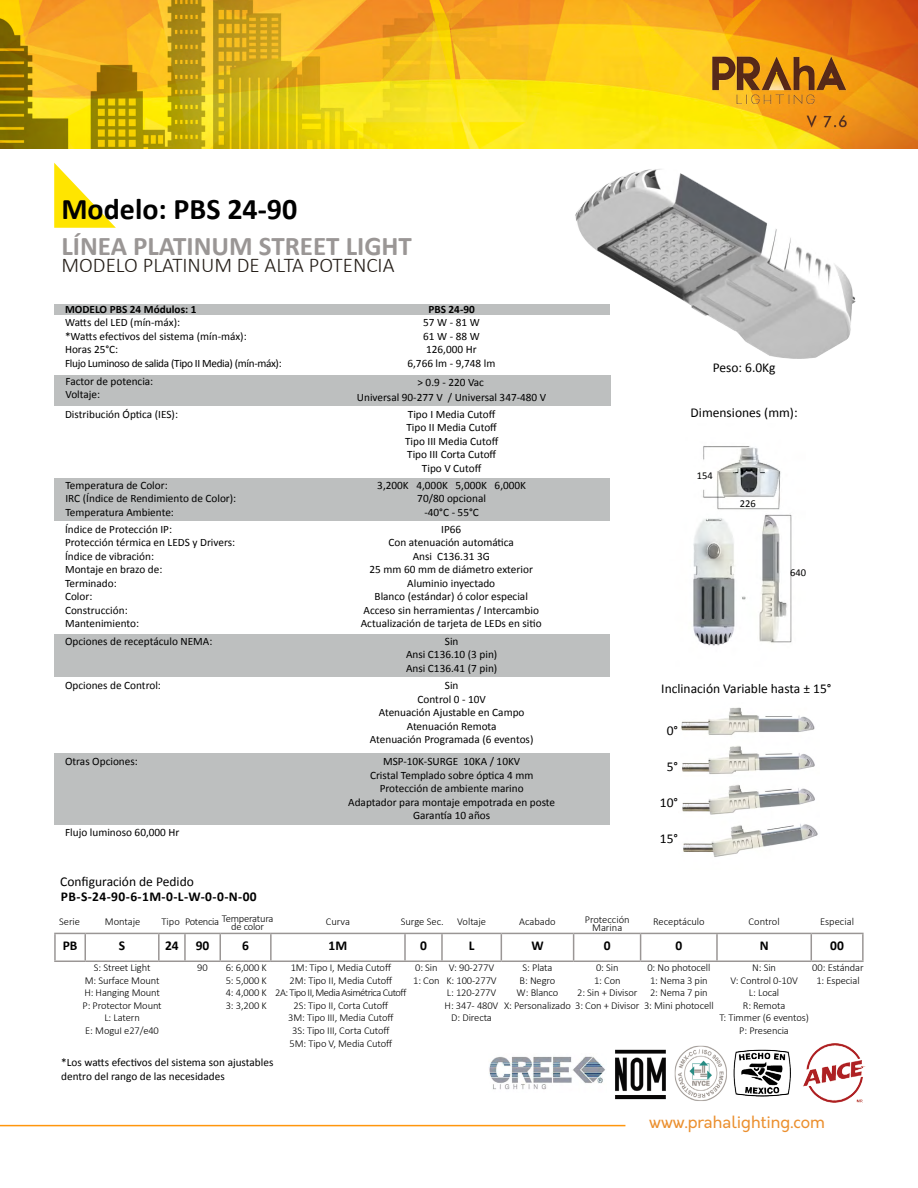
<style>
.page{position:relative;width:918px;height:1188px;background:#fff}
.page>*{position:absolute;margin:0;border:0;box-sizing:border-box;transform-origin:0 0}
.t1{font:700 30px "Calibri";color:#000}
.t2{font:700 27px "Calibri";color:#9a9695}
.t3{font:300 21px "Calibri";color:#241d17}
.t4{font:16.5px "Orkney";color:#eb8f2e}
.t5{font:13.5px "Calibri";color:#000}
.t6{font:700 13.5px "Calibri";letter-spacing:.015em;color:#000}
.t7{font:11.25px/13.5px "Calibri";color:#000;text-align:center}
.t8{font:11.25px/13.5px "Calibri";letter-spacing:-.025em;color:#000}
.t9{font:700 11.25px "Calibri";color:#000}
.t10{font:300 10.5px/12.6px "Calibri";letter-spacing:-.01em;color:#000;text-align:center}
.t11{font:300 10.5px "Calibri";letter-spacing:-.03em;color:#000}
.t12{font:10.5px "Calibri";color:#000}
</style>
<div class="page">
<hr style="left:0;top:1125px;width:625px;height:1px;background:#ff960d">
<img style="left:0;top:0;width:918px;height:149px">
<img style="left:570px;top:169px;width:286px;height:190px">
<img style="left:489px;top:1056px;width:116px;height:34px">
<img style="left:615px;top:1044px;width:250px;height:59px">
<img style="left:681px;top:707px;width:137px;height:150px">
<img style="left:693px;top:446px;width:99px;height:200px">
<svg style="left:54px;top:163px;width:62px;height:65px"></svg>
<hr style="left:54px;top:933px;width:31px;height:1px;background:#9a9695">
<hr style="left:54px;top:934px;width:2px;height:27px;background:#9a9695">
<hr style="left:85px;top:933px;width:74px;height:1px;background:#9a9695">
<svg style="left:85px;top:934px;width:1px;height:27px"></svg>
<svg style="left:159px;top:933px;width:26px;height:1px"></svg>
<hr style="left:158px;top:934px;width:2px;height:27px;background:#9a9695">
<hr style="left:185px;top:933px;width:35px;height:1px;background:#9a9695">
<hr style="left:184px;top:934px;width:2px;height:27px;background:#9a9695">
<hr style="left:220px;top:933px;width:51px;height:1px;background:#9a9695">
<svg style="left:220px;top:934px;width:1px;height:27px"></svg>
<hr style="left:271px;top:933px;width:134px;height:1px;background:#9a9695">
<hr style="left:270px;top:934px;width:2px;height:27px;background:#9a9695">
<hr style="left:405px;top:933px;width:37px;height:1px;background:#9a9695">
<hr style="left:404px;top:934px;width:2px;height:27px;background:#9a9695">
<hr style="left:442px;top:933px;width:59px;height:1px;background:#9a9695">
<hr style="left:441px;top:934px;width:2px;height:27px;background:#9a9695">
<hr style="left:501px;top:933px;width:73px;height:1px;background:#9a9695">
<svg style="left:501px;top:934px;width:1px;height:27px"></svg>
<hr style="left:574px;top:933px;width:67px;height:1px;background:#9a9695">
<svg style="left:573px;top:934px;width:1px;height:27px"></svg>
<hr style="left:641px;top:933px;width:76px;height:1px;background:#9a9695">
<svg style="left:640px;top:934px;width:1px;height:27px"></svg>
<hr style="left:717px;top:933px;width:94px;height:1px;background:#9a9695">
<hr style="left:716px;top:934px;width:2px;height:27px;background:#9a9695">
<hr style="left:811px;top:933px;width:53px;height:1px;background:#9a9695">
<svg style="left:811px;top:934px;width:1px;height:27px"></svg>
<hr style="left:862px;top:934px;width:2px;height:27px;background:#9a9695">
<hr style="left:54px;top:961px;width:31px;height:1px;background:#9a9695">
<hr style="left:85px;top:961px;width:74px;height:1px;background:#9a9695">
<svg style="left:159px;top:961px;width:26px;height:1px"></svg>
<hr style="left:185px;top:961px;width:35px;height:1px;background:#9a9695">
<hr style="left:220px;top:961px;width:51px;height:1px;background:#9a9695">
<hr style="left:271px;top:961px;width:134px;height:1px;background:#9a9695">
<hr style="left:405px;top:961px;width:37px;height:1px;background:#9a9695">
<hr style="left:442px;top:961px;width:59px;height:1px;background:#9a9695">
<hr style="left:501px;top:961px;width:73px;height:1px;background:#9a9695">
<hr style="left:574px;top:961px;width:67px;height:1px;background:#9a9695">
<hr style="left:641px;top:961px;width:76px;height:1px;background:#9a9695">
<hr style="left:717px;top:961px;width:94px;height:1px;background:#9a9695">
<hr style="left:811px;top:961px;width:53px;height:1px;background:#9a9695">
<div style="left:54px;top:753px;width:556px;height:71px;background:#bdbfbf"></div>
<div style="left:54px;top:634px;width:556px;height:42px;background:#bdbfbf"></div>
<div style="left:54px;top:478px;width:556px;height:43px;background:#bdbfbf"></div>
<div style="left:54px;top:375px;width:556px;height:30px;background:#bdbfbf"></div>
<div style="left:54px;top:305px;width:556px;height:10px;background:#bdbfbf"></div>
<h1 class="t1" style="left:61px;top:188px;width:237px">Modelo: PBS 24-90</h1>
<h2 class="t2" style="left:61px;top:227px;width:352px">LÍNEA PLATINUM STREET LIGHT</h2>
<h3 class="t3" style="left:61px;top:253px;width:335px">MODELO PLATINUM DE ALTA POTENCIA</h3>
<p class="t9" style="left:65px;top:301px;width:133px">MODELO PBS 24 Módulos: 1</p>
<p class="t9" style="left:428px;top:301px;width:48px">PBS 24-90</p>
<p class="t8" style="left:65px;top:316px;width:218px">Watts del LED (mín-máx):<br>*Watts efectivos del sistema (mín-máx):<br>Horas 25°C:<br>Flujo Luminoso de salida (Tipo II Media) (mín-máx):</p>
<p class="t7" style="left:407px;top:316px;width:89px">57 W - 81 W<br>61 W - 88 W<br>126,000 Hr<br>6,766 lm - 9,748 lm</p>
<p class="t7" style="left:65px;top:374px;width:89px;text-align:left">Factor de potencia:<br>Voltaje:</p>
<p class="t7" style="left:65px;top:407px;width:114px">Distribución Óptica (IES):</p>
<p class="t7" style="left:357px;top:374px;width:191px;line-height:15.5px">&gt; 0.9 - 220 Vac<br>Universal 90-277 V / Universal 347-480 V</p>
<p class="t7" style="left:405px;top:407px;width:95px">Tipo I Media Cutoff<br>Tipo II Media Cutoff<br>Tipo III Media Cutoff<br>Tipo III Corta Cutoff<br>Tipo V Cutoff</p>
<p class="t7" style="left:65px;top:478px;width:172px;text-align:left">Temperatura de Color:<br>IRC (Índice de Rendimiento de Color):<br>Temperatura Ambiente:</p>
<p class="t7" style="left:377px;top:478px;width:150px">3,200K 4,000K 5,000K 6,000K<br>70/80 opcional<br>-40°C - 55°C</p>
<p class="t7" style="left:65px;top:522px;width:172px;text-align:left">Índice de Protección IP:<br>Protección térmica en LEDS y Drivers:<br>Índice de vibración:<br>Montaje en brazo de:<br>Terminado:<br>Color:<br>Construcción:<br>Mantenimiento:</p>
<p class="t7" style="left:361px;top:522px;width:183px">IP66<br>Con atenuación automática<br>Ansi C136.31 3G<br>25 mm 60 mm de diámetro exterior<br>Aluminio inyectado<br>Blanco (estándar) ó color especial<br>Acceso sin herramientas / Intercambio<br>Actualización de tarjeta de LEDs en sitio</p>
<p class="t7" style="left:65px;top:634px;width:149px">Opciones de receptáculo NEMA:</p>
<p class="t7" style="left:406px;top:634px;width:93px">Sin<br>Ansi C136.10 (3 pin)<br>Ansi C136.41 (7 pin)</p>
<p class="t7" style="left:65px;top:678px;width:97px">Opciones de Control:</p>
<p class="t7" style="left:370px;top:678px;width:165px">Sin<br>Control 0 - 10V<br>Atenuación Ajustable en Campo<br>Atenuación Remota<br>Atenuación Programada (6 eventos)</p>
<p class="t7" style="left:65px;top:754px;width:74px">Otras Opciones:</p>
<p class="t7" style="left:348px;top:754px;width:209px">MSP-10K-SURGE 10KA / 10KV<br>Cristal Templado sobre óptica 4 mm<br>Protección de ambiente marino<br>Adaptador para montaje empotrada en poste<br>Garantía 10 años</p>
<p class="t7" style="left:65px;top:825px;width:116px">Flujo luminoso 60,000 Hr</p>
<p class="t5" style="left:713px;top:358px;width:64px">Peso: 6.0Kg</p>
<p class="t5" style="left:691px;top:403px;width:108px">Dimensiones (mm):</p>
<p class="t12" style="left:697px;top:468px;width:17px">154</p>
<p class="t12" style="left:740px;top:496px;width:17px">226</p>
<p class="t12" style="left:790px;top:565px;width:17px">640</p>
<p class="t5" style="left:661px;top:679px;width:172px">Inclinación Variable hasta ± 15°</p>
<p class="t5" style="left:667px;top:721px;width:13px">0°</p>
<p class="t5" style="left:667px;top:757px;width:13px">5°</p>
<p class="t5" style="left:660px;top:793px;width:20px">10°</p>
<p class="t5" style="left:660px;top:829px;width:20px">15°</p>
<p class="t5" style="left:60px;top:872px;width:135px">Configuración de Pedido</p>
<p class="t6" style="left:61px;top:887px;width:197px">PB-S-24-90-6-1M-0-L-W-0-0-N-00</p>
<p class="t10" style="left:59px;top:916px;width:23px">Serie</p>
<p class="t10" style="left:105px;top:916px;width:37px">Montaje</p>
<p class="t11" style="left:162px;top:915px;width:113px">Tipo Potencia Temperatura</p>
<p class="t10" style="left:231px;top:920px;width:34px">de color</p>
<p class="t10" style="left:326px;top:916px;width:26px">Curva</p>
<p class="t10" style="left:401px;top:916px;width:45px">Surge Sec.</p>
<p class="t10" style="left:457px;top:916px;width:31px">Voltaje</p>
<p class="t10" style="left:519px;top:916px;width:38px">Acabado</p>
<p class="t10" style="left:585px;top:916px;width:46px;line-height:7.5px">Protección<br>Marina</p>
<p class="t10" style="left:653px;top:916px;width:53px">Receptáculo</p>
<p class="t10" style="left:749px;top:916px;width:33px">Control</p>
<p class="t10" style="left:820px;top:916px;width:35px">Especial</p>
<p class="t6" style="left:63px;top:936px;width:16px">PB</p>
<p class="t6" style="left:119px;top:936px;width:8px">S</p>
<p class="t6" style="left:165px;top:936px;width:15px">24</p>
<p class="t6" style="left:196px;top:936px;width:15px">90</p>
<p class="t6" style="left:242px;top:936px;width:8px">6</p>
<p class="t6" style="left:329px;top:936px;width:20px">1M</p>
<p class="t6" style="left:420px;top:936px;width:8px">0</p>
<p class="t6" style="left:469px;top:936px;width:7px">L</p>
<p class="t6" style="left:531px;top:936px;width:14px">W</p>
<p class="t6" style="left:604px;top:936px;width:8px">0</p>
<p class="t6" style="left:675px;top:936px;width:8px">0</p>
<p class="t6" style="left:760px;top:936px;width:10px">N</p>
<p class="t6" style="left:830px;top:936px;width:15px">00</p>
<p class="t10" style="left:83px;top:961px;width:81px">S: Street Light<br>M: Surface Mount<br>H: Hanging Mount<br>P: Protector Mount<br>L: Latern<br>E: MoguI e27/e40</p>
<p class="t10" style="left:197px;top:961px;width:12px">90</p>
<p class="t10" style="left:226px;top:961px;width:43px;text-align:justify">6: 6,000 K 5: 5,000 K 4: 4,000 K 3: 3,200 K</p>
<p class="t10" style="left:275px;top:961px;width:133px">1M: Tipo I, Media Cutoff<br>2M: Tipo II, Media Cutoff<br>2A: Tipo II, Media Asimétrica Cutoff<br>2S: Tipo II, Corta Cutoff<br>3M: Tipo III, Media Cutoff<br>3S: Tipo III, Corta Cutoff<br>5M: Tipo V, Media Cutoff</p>
<p class="t10" style="left:413px;top:961px;width:28px;text-align:left">0: Sin<br>1: Con</p>
<p class="t10" style="left:445px;top:961px;width:55px">V: 90-277V<br>K: 100-277V<br>L: 120-277V<br>H: 347- 480V<br>D: Directa</p>
<p class="t10" style="left:523px;top:961px;width:31px">S: Plata</p>
<p class="t10" style="left:577px;top:961px;width:62px">0: Sin<br>1: Con<br>2: Sin + Divisor</p>
<p class="t10" style="left:647px;top:961px;width:65px;text-align:left">0: No photocell<br>1: Nema 3 pin<br>2: Nema 7 pin</p>
<p class="t10" style="left:719px;top:961px;width:91px">N: Sin<br>V: Control 0-10V<br>L: Local<br>R: Remota<br>T: Timmer (6 eventos)<br>P: Presencia</p>
<p class="t10" style="left:812px;top:961px;width:53px">00: Estándar<br>1: Especial</p>
<p class="t10" style="left:520px;top:974px;width:37px">B: Negro</p>
<p class="t10" style="left:517px;top:986px;width:43px">W: Blanco</p>
<p class="t10" style="left:504px;top:999px;width:211px">X: Personalizado 3: Con + Divisor 3: Mini photocell</p>
<p class="t7" style="left:61px;top:1055px;width:214px;text-align:left">*Los watts efectivos del sistema son ajustables dentro del rango de las necesidades</p>
<h3 class="t4" style="left:649px;top:1111px;width:177px">www.prahalighting.com</h3>
</div>
